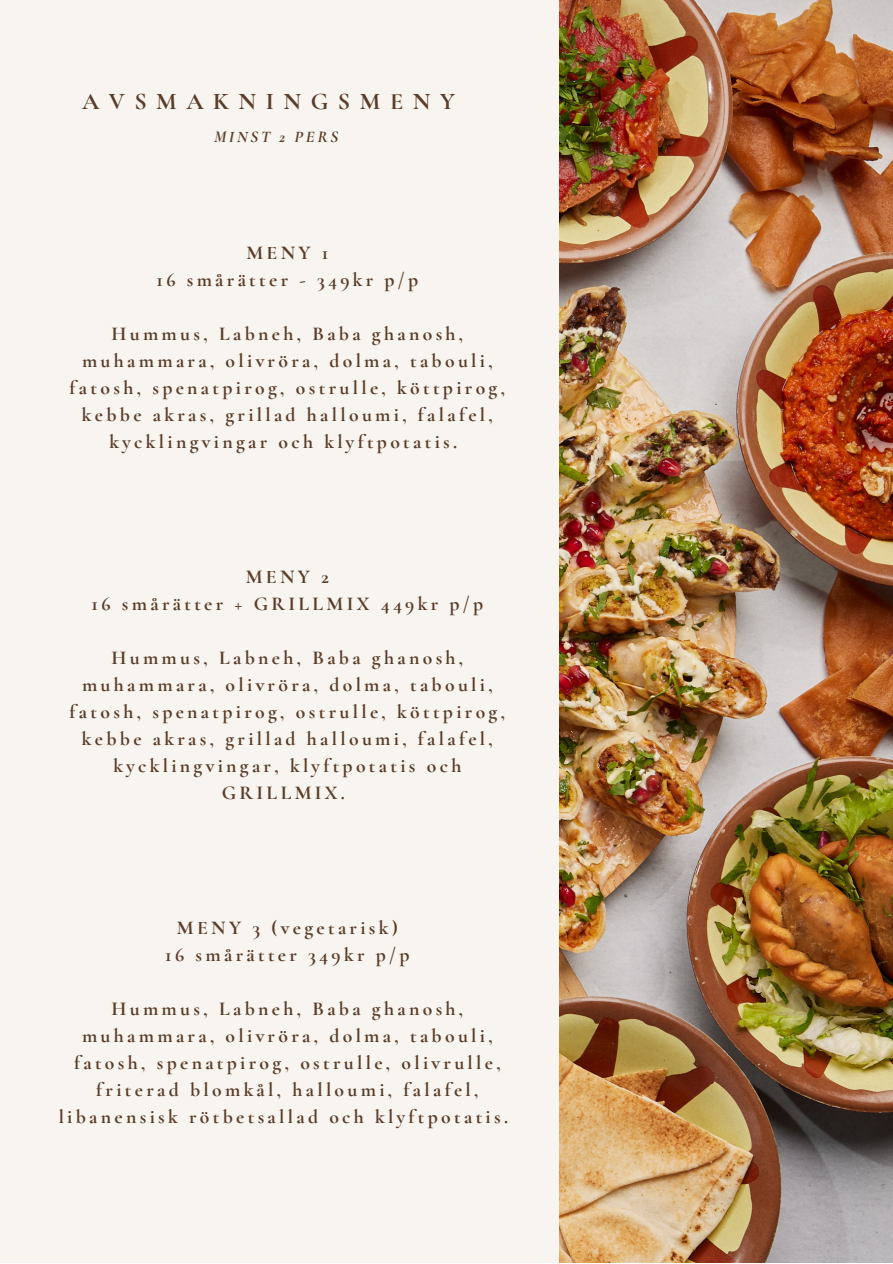
<style>
.page{position:relative;width:893px;height:1264px;background:#fff}
.page>*{position:absolute;margin:0;border:0;box-sizing:border-box;transform-origin:0 0}
.t1{font:700 24px "Cormorant Garamond";letter-spacing:.4em;color:#593d29}
.t2{font:700 19.65px/27px "Cormorant Garamond";letter-spacing:.17em;color:#593d29;text-align:center}
.t3{font:italic 700 16.5px "Cormorant Garamond";letter-spacing:.16em;color:#593d29}
</style>
<div class="page">
<div style="left:0;top:0;width:892px;height:1262px;background:#f8f4ef"></div>
<img style="left:559px;top:0;width:333px;height:1262px">
<p class="t1" style="left:82px;top:87px;width:374px">AVSMAKNINGSMENY</p>
<p class="t3" style="left:214px;top:126px;width:125px">MINST 2 PERS</p>
<p class="t2" style="left:246px;top:239px;width:83px">MENY 1</p>
<p class="t2" style="left:156px;top:266px;width:263px">16 smårätter - 349kr p/p</p>
<p class="t2" style="left:70px;top:320px;width:437px">Hummus, Labneh, Baba ghanosh, muhammara, olivröra, dolma, tabouli, fatosh, spenatpirog, ostrulle, köttpirog, kebbe akras, grillad halloumi, falafel, kycklingvingar och klyftpotatis.</p>
<p class="t2" style="left:246px;top:563px;width:85px">MENY 2</p>
<p class="t2" style="left:92px;top:590px;width:393px">16 smårätter + GRILLMIX 449kr p/p</p>
<p class="t2" style="left:70px;top:644px;width:437px">Hummus, Labneh, Baba ghanosh, muhammara, olivröra, dolma, tabouli, fatosh, spenatpirog, ostrulle, köttpirog, kebbe akras, grillad halloumi, falafel, kycklingvingar, klyftpotatis och GRILLMIX.</p>
<p class="t2" style="left:177px;top:914px;width:222px">MENY 3 (vegetarisk)</p>
<p class="t2" style="left:165px;top:941px;width:246px">16 smårätter 349kr p/p</p>
<p class="t2" style="left:59px;top:995px;width:451px">Hummus, Labneh, Baba ghanosh, muhammara, olivröra, dolma, tabouli, fatosh, spenatpirog, ostrulle, olivrulle, friterad blomkål, halloumi, falafel, libanensisk rötbetsallad och klyftpotatis.</p>
</div>
